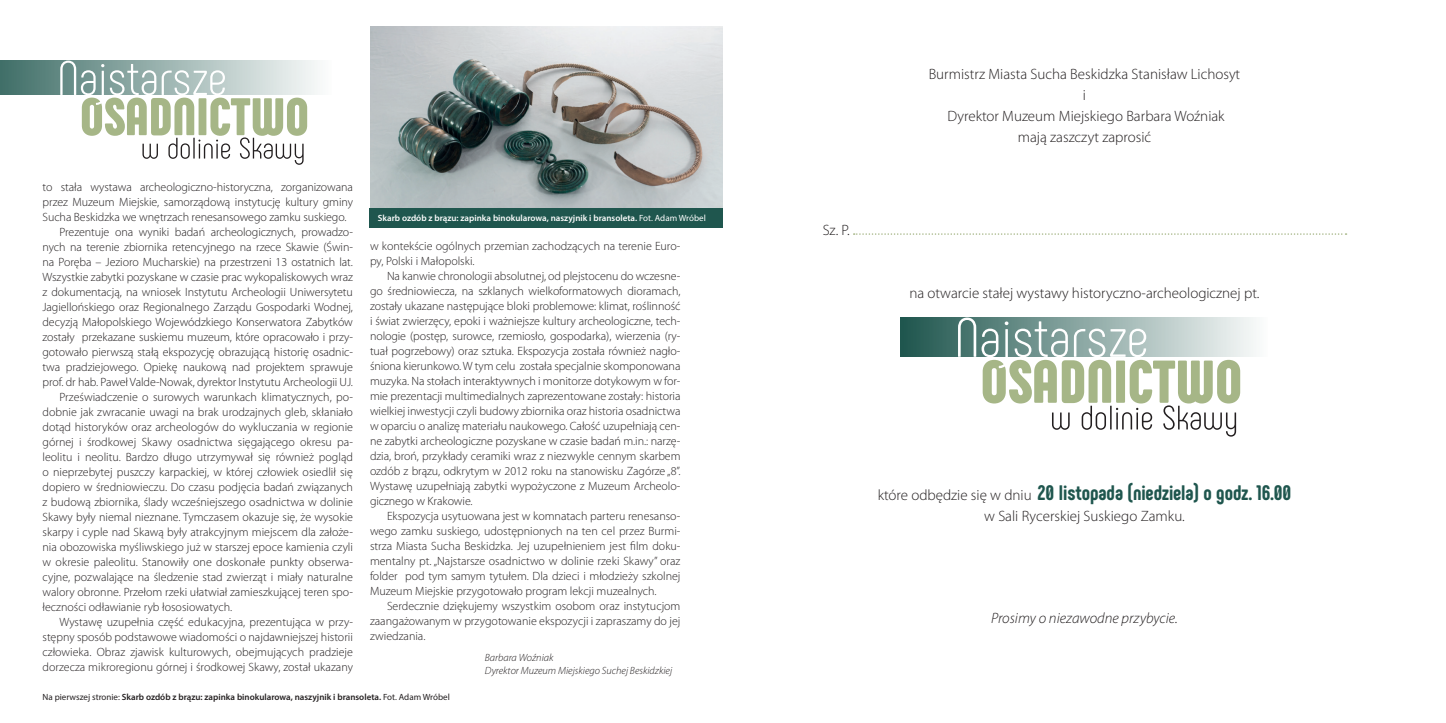
<style>
.page{position:relative;width:1446px;height:723px;background:#fff}
.page>*{position:absolute;margin:0;border:0;box-sizing:border-box;transform-origin:0 0}
.t1{font:800 21px "Phenomena";color:#1f564e}
.t2{font:300 15px/21px "Myriad Pro";color:#231f20;text-align:center}
.t3{font:italic 300 15px "Myriad Pro";color:#231f20}
.t4{font:300 12px/15px "Myriad Pro";color:#231f20;text-align:justify}
.t5{font:italic 300 10.5px/12.6px "Myriad Pro";color:#231f20}
.t6{font:600 9px "Myriad Pro";color:#231f20}
.t7{font:600 9px "Myriad Pro";color:#fff}
.s1{font-weight:400}
.s2{font-family:"Myriad Pro";font-weight:300;font-size:15px;color:#231f20}
</style>
<div class="page">
<svg style="left:854px;top:233px;width:492px;height:2px"></svg>
<svg style="left:901px;top:317px;width:353px;height:40px;background:#557e78"></svg>
<svg style="left:958px;top:317px;width:282px;height:120px"></svg>
<svg style="left:0;top:61px;width:317px;height:34px;background:#678c87"></svg>
<svg style="left:60px;top:61px;width:247px;height:104px"></svg>
<img style="left:370px;top:27px;width:353px;height:181px">
<div style="left:369px;top:208px;width:354px;height:20px;background:#1f564e"></div>
<p class="t4" style="left:43px;top:179px;width:312px">to stała wystawa archeologiczno-historyczna, zorganizowana</p>
<p class="t4" style="left:43px;top:194px;width:312px">przez Muzeum Miejskie, samorządową instytucję kultury gminy</p>
<p class="t4" style="left:43px;top:209px;width:306px">Sucha Beskidzka we wnętrzach renesansowego zamku suskiego.</p>
<p class="t4" style="left:60px;top:224px;width:295px">Prezentuje ona wyniki badań archeologicznych, prowadzo-</p>
<p class="t4" style="left:43px;top:239px;width:312px">nych na terenie zbiornika retencyjnego na rzece Skawie (Świn-</p>
<p class="t4" style="left:43px;top:254px;width:312px">na Poręba – Jezioro Mucharskie) na przestrzeni 13 ostatnich lat.</p>
<p class="t4" style="left:43px;top:269px;width:312px">Wszystkie zabytki pozyskane w czasie prac wykopaliskowych wraz</p>
<p class="t4" style="left:43px;top:284px;width:312px">z dokumentacją, na wniosek Instytutu Archeologii Uniwersytetu</p>
<p class="t4" style="left:43px;top:299px;width:312px">Jagiellońskiego oraz Regionalnego Zarządu Gospodarki Wodnej,</p>
<p class="t4" style="left:43px;top:314px;width:312px">decyzją Małopolskiego Wojewódzkiego Konserwatora Zabytków</p>
<p class="t4" style="left:43px;top:329px;width:312px">zostały przekazane suskiemu muzeum, które opracowało i przy-</p>
<p class="t4" style="left:43px;top:344px;width:312px">gotowało pierwszą stałą ekspozycję obrazującą historię osadnic-</p>
<p class="t4" style="left:43px;top:359px;width:312px">twa pradziejowego. Opiekę naukową nad projektem sprawuje</p>
<p class="t4" style="left:43px;top:374px;width:312px">prof. dr hab. Paweł Valde-Nowak, dyrektor Instytutu Archeologii UJ.</p>
<p class="t4" style="left:60px;top:389px;width:295px">Przeświadczenie o surowych warunkach klimatycznych, po-</p>
<p class="t4" style="left:43px;top:404px;width:312px">dobnie jak zwracanie uwagi na brak urodzajnych gleb, skłaniało</p>
<p class="t4" style="left:43px;top:419px;width:312px">dotąd historyków oraz archeologów do wykluczania w regionie</p>
<p class="t4" style="left:43px;top:434px;width:312px">górnej i środkowej Skawy osadnictwa sięgającego okresu pa-</p>
<p class="t4" style="left:43px;top:449px;width:312px">leolitu i neolitu. Bardzo długo utrzymywał się również pogląd</p>
<p class="t4" style="left:43px;top:464px;width:312px">o nieprzebytej puszczy karpackiej, w której człowiek osiedlił się</p>
<p class="t4" style="left:43px;top:479px;width:312px">dopiero w średniowieczu. Do czasu podjęcia badań związanych</p>
<p class="t4" style="left:43px;top:494px;width:312px">z budową zbiornika, ślady wcześniejszego osadnictwa w dolinie</p>
<p class="t4" style="left:43px;top:509px;width:312px">Skawy były niemal nieznane. Tymczasem okazuje się, że wysokie</p>
<p class="t4" style="left:43px;top:524px;width:312px">skarpy i cyple nad Skawą były atrakcyjnym miejscem dla założe-</p>
<p class="t4" style="left:43px;top:539px;width:312px">nia obozowiska myśliwskiego już w starszej epoce kamienia czyli</p>
<p class="t4" style="left:43px;top:554px;width:312px">w okresie paleolitu. Stanowiły one doskonałe punkty obserwa-</p>
<p class="t4" style="left:43px;top:569px;width:312px">cyjne, pozwalające na śledzenie stad zwierząt i miały naturalne</p>
<p class="t4" style="left:43px;top:584px;width:312px">walory obronne. Przełom rzeki ułatwiał zamieszkującej teren spo-</p>
<p class="t4" style="left:43px;top:599px;width:191px">łeczności odławianie ryb łososiowatych.</p>
<p class="t4" style="left:60px;top:614px;width:295px">Wystawę uzupełnia część edukacyjna, prezentująca w przy-</p>
<p class="t4" style="left:43px;top:629px;width:312px">stępny sposób podstawowe wiadomości o najdawniejszej historii</p>
<p class="t4" style="left:43px;top:644px;width:312px">człowieka. Obraz zjawisk kulturowych, obejmujących pradzieje</p>
<p class="t4" style="left:43px;top:659px;width:312px">dorzecza mikroregionu górnej i środkowej Skawy, został ukazany</p>
<p class="t7" style="left:378px;top:213px;width:329px">Skarb ozdób z brązu: zapinka binokularowa, naszyjnik i bransoleta. <span class="s1">Fot. Adam Wróbel</span></p>
<p class="t4" style="left:370px;top:239px;width:312px">w kontekście ogólnych przemian zachodzących na terenie Euro&shy;py, Polski i Małopolski.</p>
<p class="t4" style="left:370px;top:269px;width:312px;text-indent:17px">Na kanwie chronologii absolutnej, od plejstocenu do wczesne&shy;go średniowiecza, na szklanych wielkoformatowych dioramach, zostały ukazane następujące bloki problemowe: klimat, roślinność i świat zwierzęcy, epoki i ważniejsze kultury archeologiczne, tech&shy;nologie (postęp, surowce, rzemiosło, gospodarka), wierzenia (ry&shy;tuał pogrzebowy) oraz sztuka. Ekspozycja została również nagło&shy;śniona kierunkowo. W tym celu została specjalnie skomponowana muzyka. Na stołach interaktywnych i monitorze dotykowym w for&shy;mie prezentacji multimedialnych zaprezentowane zostały: historia wielkiej inwestycji czyli budowy zbiornika oraz historia osadnictwa w oparciu o analizę materiału naukowego. Całość uzupełniają cen&shy;ne zabytki archeologiczne pozyskane w czasie badań m.in.: narzę&shy;dzia, broń, przykłady ceramiki wraz z niezwykle cennym skarbem ozdób z brązu, odkrytym w 2012 roku na stanowisku Zagórze „8”.<br>Wystawę uzupełniają zabytki wypożyczone z Muzeum Archeolo&shy;gicznego w Krakowie.</p>
<p class="t4" style="left:370px;top:509px;width:312px;text-indent:17px">Ekspozycja usytuowana jest w komnatach parteru renesanso&shy;wego zamku suskiego, udostępnionych na ten cel przez Burmi&shy;strza Miasta Sucha Beskidzka. Jej uzupełnieniem jest film doku&shy;mentalny pt. „Najstarsze osadnictwo w dolinie rzeki Skawy” oraz folder pod tym samym tytułem. Dla dzieci i młodzieży szkolnej Muzeum Miejskie przygotowało program lekcji muzealnych.</p>
<p class="t4" style="left:370px;top:599px;width:312px;text-indent:17px">Serdecznie dziękujemy wszystkim osobom oraz instytucjom zaangażowanym w przygotowanie ekspozycji i zapraszamy do jej zwiedzania.</p>
<p class="t5" style="left:485px;top:652px;width:189px">Barbara Woźniak<br>Dyrektor Muzeum Miejskiego Suchej Beskidzkiej</p>
<p class="t6" style="left:43px;top:691px;width:409px"><span class="s1">Na pierwszej stronie:</span> Skarb ozdób z brązu: zapinka binokularowa, naszyjnik i bransoleta. <span class="s1">Fot. Adam Wróbel</span></p>
<p class="t2" style="left:823px;top:220px;width:28px">Sz. P.</p>
<p class="t2" style="left:929px;top:64px;width:313px">Burmistrz Miasta Sucha Beskidzka Stanisław Lichosyt i<br>Dyrektor Muzeum Miejskiego Barbara Woźniak<br>mają zaszczyt zaprosić</p>
<p class="t2" style="left:909px;top:283px;width:352px">na otwarcie stałej wystawy historyczno-archeologicznej pt.</p>
<h1 class="t1" style="left:877px;top:479px;width:415px"><span class="s2">które odbędzie się w dniu</span> 20 listopada (niedziela) o godz. 16.00</h1>
<p class="t2" style="left:984px;top:505px;width:202px">w Sali Rycerskiej Suskiego Zamku.</p>
<p class="t3" style="left:991px;top:610px;width:188px">Prosimy o niezawodne przybycie.</p>
</div>
